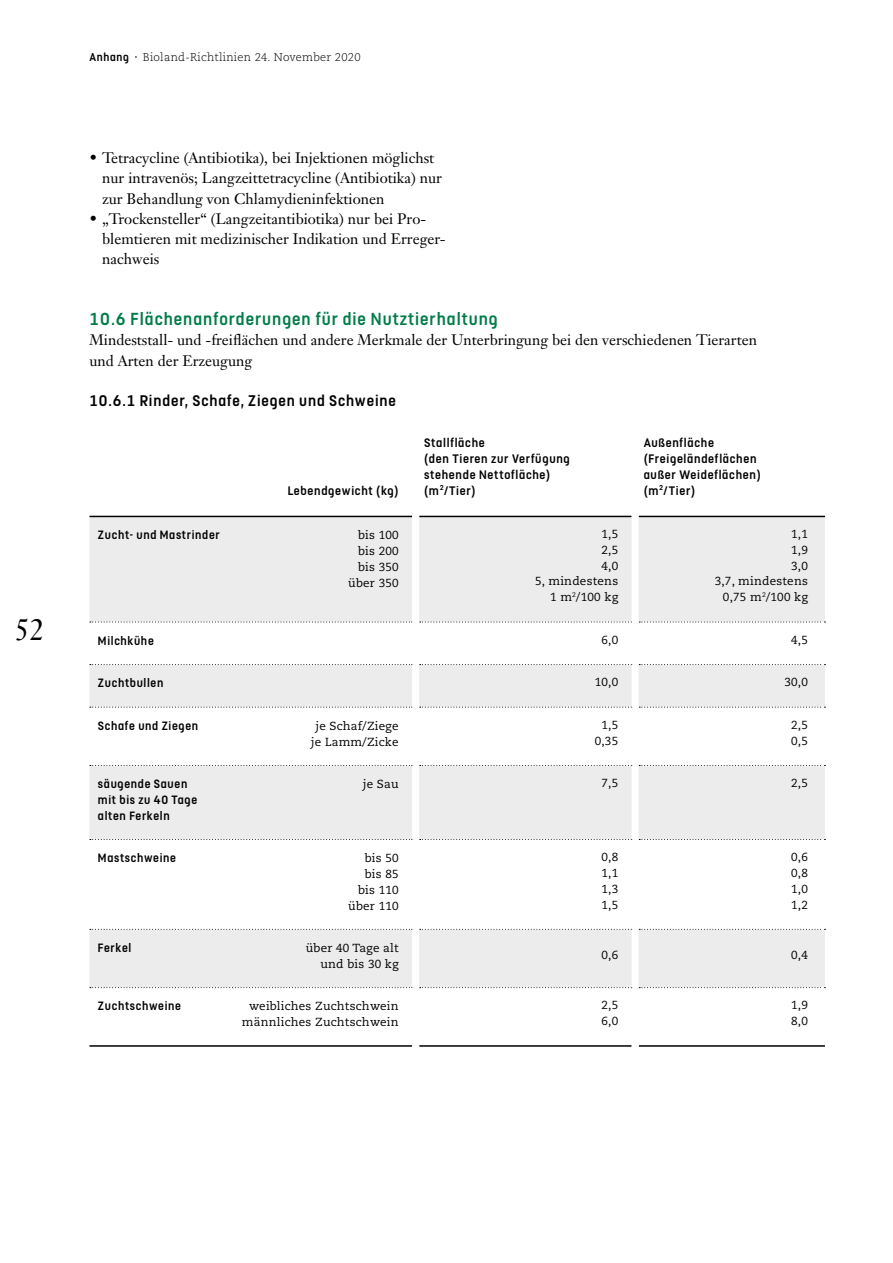
<style>
.page{position:relative;width:893px;height:1263px;background:#fff}
.page>*{position:absolute;margin:0;border:0;box-sizing:border-box;transform-origin:0 0}
.t1{font:30px "Janson Text LT Pro";color:#000}
.t2{font:500 19.5px "FS Dillon";letter-spacing:.05em;color:#007d47}
.t3{font:500 17.25px "FS Dillon";letter-spacing:.05em;color:#000}
.t4{font:15px/20.2px "Janson Text LT Pro";color:#000}
.t5{font:500 13.8px/15.8px "FS Dillon";letter-spacing:.05em;color:#000}
.t6{font:500 13.5px/15.8px "FS Dillon";letter-spacing:.05em;color:#000}
.t7{font:11.7px/15.8px "Caecilia";letter-spacing:.02em;color:#000;text-align:right}
.t8{font:300 11.25px "Caecilia LT Pro 45";letter-spacing:.02em;color:#000}
.s1{font-family:"FS Dillon";font-weight:500;font-size:12.75px}
</style>
<div class="page">
<svg style="left:89px;top:517px;width:736px;height:471px;fill:#ececed"></svg>
<hr style="left:89px;top:516px;width:323px;height:1px;background:#000">
<hr style="left:419px;top:516px;width:213px;height:1px;background:#000">
<hr style="left:639px;top:516px;width:186px;height:1px;background:#000">
<hr style="left:89px;top:1045px;width:323px;height:2px;background:#000">
<hr style="left:419px;top:1045px;width:213px;height:2px;background:#000">
<hr style="left:639px;top:1045px;width:186px;height:2px;background:#000">
<svg style="left:90px;top:621px;width:322px;height:1px"></svg>
<svg style="left:420px;top:621px;width:212px;height:1px"></svg>
<svg style="left:639px;top:621px;width:186px;height:1px"></svg>
<svg style="left:90px;top:664px;width:322px;height:1px"></svg>
<svg style="left:420px;top:664px;width:212px;height:1px"></svg>
<svg style="left:639px;top:664px;width:186px;height:1px"></svg>
<svg style="left:90px;top:707px;width:322px;height:1px"></svg>
<svg style="left:420px;top:707px;width:212px;height:1px"></svg>
<svg style="left:639px;top:707px;width:186px;height:1px"></svg>
<svg style="left:90px;top:765px;width:322px;height:1px"></svg>
<svg style="left:420px;top:765px;width:212px;height:1px"></svg>
<svg style="left:639px;top:765px;width:186px;height:1px"></svg>
<svg style="left:90px;top:839px;width:322px;height:1px"></svg>
<svg style="left:420px;top:839px;width:212px;height:1px"></svg>
<svg style="left:639px;top:839px;width:186px;height:1px"></svg>
<svg style="left:90px;top:929px;width:322px;height:1px"></svg>
<svg style="left:420px;top:929px;width:212px;height:1px"></svg>
<svg style="left:639px;top:929px;width:186px;height:1px"></svg>
<svg style="left:90px;top:987px;width:322px;height:1px"></svg>
<svg style="left:420px;top:987px;width:212px;height:1px"></svg>
<svg style="left:639px;top:987px;width:186px;height:1px"></svg>
<div style="left:412px;top:516px;width:7px;height:106px;background:#fff"></div>
<div style="left:632px;top:516px;width:7px;height:106px;background:#fff"></div>
<div style="left:412px;top:622px;width:7px;height:42px;background:#fff"></div>
<div style="left:632px;top:622px;width:7px;height:42px;background:#fff"></div>
<div style="left:412px;top:664px;width:7px;height:43px;background:#fff"></div>
<div style="left:632px;top:664px;width:7px;height:43px;background:#fff"></div>
<div style="left:412px;top:707px;width:7px;height:58px;background:#fff"></div>
<div style="left:632px;top:707px;width:7px;height:58px;background:#fff"></div>
<div style="left:412px;top:765px;width:7px;height:74px;background:#fff"></div>
<div style="left:632px;top:765px;width:7px;height:74px;background:#fff"></div>
<div style="left:412px;top:839px;width:7px;height:90px;background:#fff"></div>
<div style="left:632px;top:839px;width:7px;height:90px;background:#fff"></div>
<div style="left:412px;top:929px;width:7px;height:59px;background:#fff"></div>
<div style="left:632px;top:929px;width:7px;height:59px;background:#fff"></div>
<h1 class="t1" style="left:14px;top:611px;width:32px">52</h1>
<p class="t8" style="left:89px;top:50px;width:273px"><span class="s1">Anhang ·</span> Bioland-Richtlinien 24. November 2020</p>
<p class="t4" style="left:102px;top:148px;width:341px;text-indent:-13px">• Tetracycline (Antibiotika), bei Injektionen möglichst nur intravenös; Langzeittetracycline (Antibiotika) nur zur Behandlung von Chlamydieninfektionen</p>
<p class="t4" style="left:102px;top:208px;width:345px;text-indent:-13px">• „Trockensteller“ (Langzeitantibiotika) nur bei Pro&shy;blemtieren mit medizinischer Indikation und Erreger&shy;nachweis</p>
<h2 class="t2" style="left:89px;top:305px;width:410px">10.6 Flächenanforderungen für die Nutztierhaltung</h2>
<p class="t4" style="left:89px;top:330px;width:669px">Mindeststall- und -freiflächen und andere Merkmale der Unterbringung bei den verschiedenen Tierarten und Arten der Erzeugung</p>
<p class="t3" style="left:89px;top:389px;width:308px">10.6.1 Rinder, Schafe, Ziegen und Schweine</p>
<p class="t5" style="left:288px;top:481px;width:112px">Lebendgewicht (kg)</p>
<p class="t5" style="left:424px;top:434px;width:147px">Stallfläche<br>(den Tieren zur Verfügung stehende Nettofläche) (m<sup>2</sup>/Tier)</p>
<p class="t5" style="left:644px;top:434px;width:119px">Außenfläche (Freigeländeflächen außer Weideflächen) (m<sup>2</sup>/Tier)</p>
<p class="t6" style="left:98px;top:526px;width:123px">Zucht- und Mastrinder</p>
<p class="t7" style="left:348px;top:527px;width:52px">bis 100 bis 200 bis 350 über 350</p>
<p class="t7" style="left:535px;top:526px;width:85px">1,5<br>2,5<br>4,0<br>5, mindestens<br>1 m<sup>2</sup>/100 kg</p>
<p class="t7" style="left:715px;top:526px;width:95px">1,1<br>1,9<br>3,0<br>3,7, mindestens<br>0,75 m<sup>2</sup>/100 kg</p>
<p class="t6" style="left:98px;top:632px;width:57px">Milchkühe</p>
<p class="t7" style="left:601px;top:632px;width:18px">6,0</p>
<p class="t7" style="left:791px;top:632px;width:18px">4,5</p>
<p class="t6" style="left:98px;top:674px;width:67px">Zuchtbullen</p>
<p class="t7" style="left:595px;top:675px;width:25px">10,0</p>
<p class="t7" style="left:784px;top:675px;width:25px">30,0</p>
<p class="t6" style="left:98px;top:717px;width:102px">Schafe und Ziegen</p>
<p class="t7" style="left:311px;top:718px;width:89px;text-align:center">je Schaf/Ziege je Lamm/Zicke</p>
<p class="t7" style="left:595px;top:717px;width:25px;text-align:center">1,5<br>0,35</p>
<p class="t7" style="left:791px;top:717px;width:18px;text-align:left">2,5<br>0,5</p>
<p class="t6" style="left:98px;top:775px;width:91px">säugende Sauen</p>
<p class="t7" style="left:363px;top:776px;width:37px">je Sau</p>
<p class="t6" style="left:98px;top:791px;width:101px">mit bis zu 40 Tage alten Ferkeln</p>
<p class="t7" style="left:601px;top:775px;width:18px">7,5</p>
<p class="t7" style="left:791px;top:775px;width:18px">2,5</p>
<p class="t6" style="left:98px;top:849px;width:80px">Mastschweine</p>
<p class="t7" style="left:348px;top:850px;width:52px">bis 50 bis 85 bis 110 über 110</p>
<p class="t7" style="left:601px;top:849px;width:18px;text-align:justify">0,8<br>1,1<br>1,3<br>1,5</p>
<p class="t7" style="left:791px;top:849px;width:18px;text-align:justify">0,6<br>0,8<br>1,0<br>1,2</p>
<p class="t6" style="left:98px;top:939px;width:35px">Ferkel</p>
<p class="t7" style="left:306px;top:940px;width:94px">über 40 Tage alt und bis 30 kg</p>
<p class="t7" style="left:601px;top:947px;width:18px">0,6</p>
<p class="t7" style="left:791px;top:947px;width:18px">0,4</p>
<p class="t6" style="left:98px;top:997px;width:85px">Zuchtschweine</p>
<p class="t7" style="left:242px;top:999px;width:158px">weibliches Zuchtschwein männliches Zuchtschwein</p>
<p class="t7" style="left:601px;top:998px;width:18px;text-align:left">2,5<br>6,0</p>
<p class="t7" style="left:791px;top:998px;width:18px;text-align:left">1,9<br>8,0</p>
</div>
